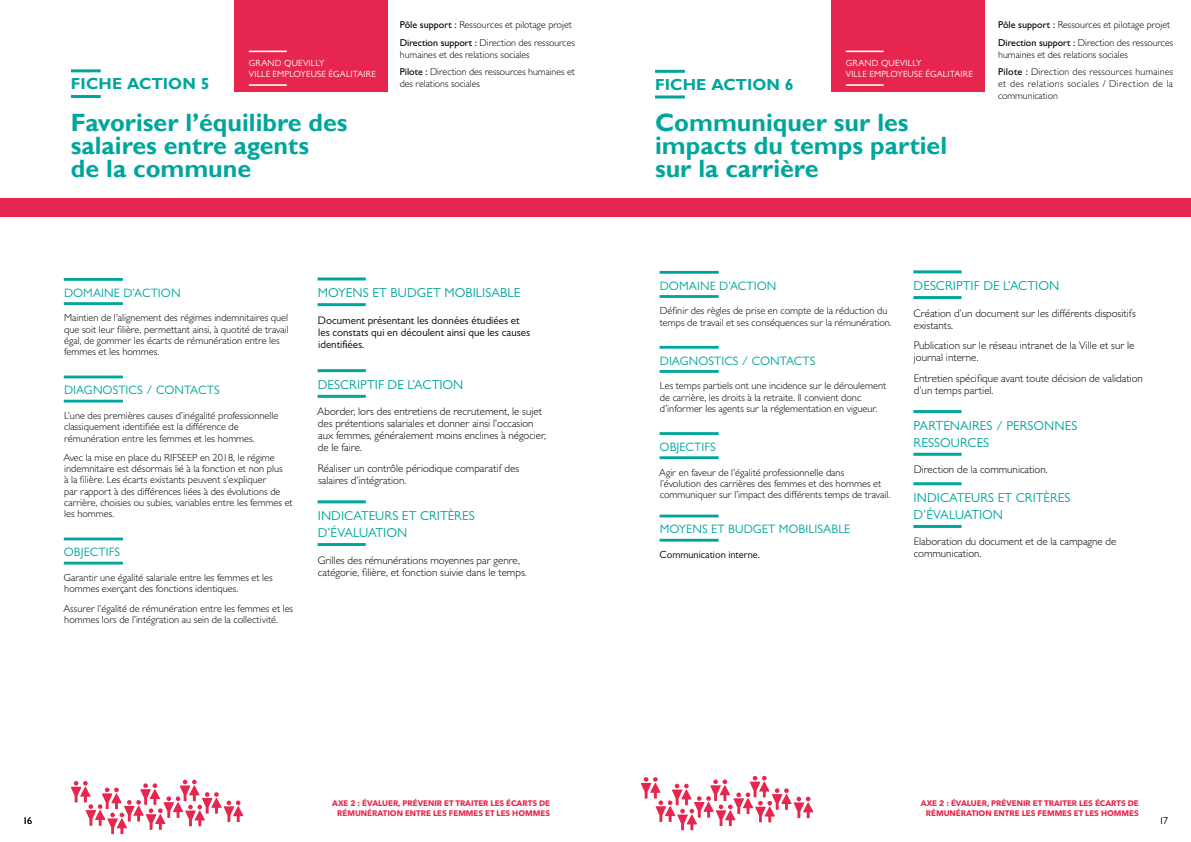
<style>
.page{position:relative;width:1191px;height:842px;background:#fff}
.page>*{position:absolute;margin:0;border:0;box-sizing:border-box;transform-origin:0 0}
.t1{font:700 25px/23px "Gill Sans";color:#00a69d}
.t2{font:700 16px "Gill Sans";letter-spacing:.005em;color:#00a69d}
.t3{font:13px/17px "Gill Sans";letter-spacing:.005em;color:#00a69d}
.t4{font:12.2px "Gill Sans";letter-spacing:.005em;color:#00a69d}
.t5{font:300 11px/12px "Gill Sans";color:#000}
.t6{font:11px/12px "Gill Sans";color:#000}
.t7{font:300 10.3px/11.3px "Gill Sans";color:#000}
.t8{font:10.3px "Gill Sans";color:#000}
.t9{font:300 10px/17.7px "Gill Sans";color:#000}
.t10{font:300 10px/12px "Gill Sans";letter-spacing:.04em;color:#000}
.t11{font:10px "Gill Sans";color:#000}
.t12{font:9px/11px "Gill Sans";letter-spacing:.02em;color:#fff}
.t13{font:700 8px/10px "Avenir Next LT Pro";color:#e6264e;text-align:right}
.s1{font-weight:500}
</style>
<div class="page">
<div style="left:0;top:198px;width:1191px;height:19px;background:#e6264e"></div>
<div style="left:234px;top:0;width:153px;height:92px;background:#e6264e"></div>
<hr style="left:249px;top:51px;width:38px;height:1px;background:#fff">
<hr style="left:249px;top:84px;width:38px;height:2px;background:#fff">
<div style="left:831px;top:0;width:153px;height:92px;background:#e6264e"></div>
<hr style="left:845px;top:51px;width:38px;height:1px;background:#fff">
<hr style="left:845px;top:84px;width:38px;height:2px;background:#fff">
<svg style="left:71px;top:780px;width:172px;height:54px"></svg>
<svg style="left:641px;top:776px;width:172px;height:54px"></svg>
<hr style="left:71px;top:69px;width:30px;height:3px;background:#00a69d">
<hr style="left:71px;top:95px;width:30px;height:3px;background:#00a69d">
<hr style="left:655px;top:70px;width:30px;height:3px;background:#00a69d">
<hr style="left:655px;top:95px;width:30px;height:3px;background:#00a69d">
<hr style="left:64px;top:278px;width:59px;height:3px;background:#00a69d">
<hr style="left:64px;top:302px;width:59px;height:3px;background:#00a69d">
<hr style="left:64px;top:376px;width:59px;height:2px;background:#00a69d">
<hr style="left:64px;top:400px;width:59px;height:2px;background:#00a69d">
<hr style="left:64px;top:537px;width:59px;height:3px;background:#00a69d">
<hr style="left:64px;top:562px;width:59px;height:2px;background:#00a69d">
<hr style="left:659px;top:271px;width:59px;height:3px;background:#00a69d">
<hr style="left:659px;top:295px;width:59px;height:3px;background:#00a69d">
<hr style="left:659px;top:346px;width:59px;height:3px;background:#00a69d">
<hr style="left:659px;top:370px;width:59px;height:3px;background:#00a69d">
<hr style="left:659px;top:432px;width:59px;height:3px;background:#00a69d">
<hr style="left:659px;top:456px;width:59px;height:3px;background:#00a69d">
<hr style="left:659px;top:515px;width:59px;height:2px;background:#00a69d">
<hr style="left:659px;top:539px;width:59px;height:3px;background:#00a69d">
<hr style="left:317px;top:277px;width:49px;height:3px;background:#00a69d">
<hr style="left:317px;top:303px;width:49px;height:3px;background:#00a69d">
<hr style="left:317px;top:369px;width:49px;height:3px;background:#00a69d">
<hr style="left:317px;top:395px;width:49px;height:3px;background:#00a69d">
<hr style="left:317px;top:500px;width:49px;height:3px;background:#00a69d">
<hr style="left:317px;top:543px;width:49px;height:3px;background:#00a69d">
<hr style="left:913px;top:270px;width:48px;height:3px;background:#00a69d">
<hr style="left:913px;top:296px;width:48px;height:3px;background:#00a69d">
<hr style="left:913px;top:410px;width:48px;height:3px;background:#00a69d">
<hr style="left:913px;top:453px;width:48px;height:3px;background:#00a69d">
<hr style="left:913px;top:482px;width:48px;height:3px;background:#00a69d">
<hr style="left:913px;top:525px;width:48px;height:3px;background:#00a69d">
<p class="t9" style="left:400px;top:16px;width:176px"><span class="s1">Pôle support :</span> Ressources et pilotage projet<br><span class="s1">Direction support :</span> Direction des ressources</p>
<p class="t9" style="left:400px;top:45px;width:177px">humaines et des relations sociales<br><span class="s1">Pilote :</span> Direction des ressources humaines et</p>
<p class="t9" style="left:400px;top:75px;width:82px">des relations sociales</p>
<p class="t12" style="left:249px;top:58px;width:129px">GRAND QUEVILLY<br>VILLE EMPLOYEUSE ÉGALITAIRE</p>
<p class="t12" style="left:845px;top:58px;width:129px">GRAND QUEVILLY<br>VILLE EMPLOYEUSE ÉGALITAIRE</p>
<h2 class="t2" style="left:71px;top:74px;width:140px">FICHE ACTION 5</h2>
<h2 class="t2" style="left:655px;top:75px;width:140px">FICHE ACTION 6</h2>
<h1 class="t1" style="left:71px;top:111px;width:278px">Favoriser l’équilibre des salaires entre agents<br>de la commune</h1>
<h1 class="t1" style="left:655px;top:111px;width:294px">Communiquer sur les impacts du temps partiel sur la carrière</h1>
<p class="t9" style="left:998px;top:16px;width:176px"><span class="s1">Pôle support :</span> Ressources et pilotage projet<br><span class="s1">Direction support :</span> Direction des ressources</p>
<p class="t9" style="left:998px;top:45px;width:177px">humaines et des relations sociales<br><span class="s1">Pilote :</span> Direction des ressources humaines</p>
<p class="t10" style="left:998px;top:78px;width:176px">et des relations sociales / Direction de la communication</p>
<p class="t4" style="left:64px;top:286px;width:118px">DOMAINE D’ACTION</p>
<p class="t7" style="left:64px;top:312px;width:226px">Maintien de l’alignement des régimes indemnitaires quel que soit leur filière, permettant ainsi, à quotité de travail égal, de gommer les écarts de rémunération entre les femmes et les hommes.</p>
<p class="t4" style="left:64px;top:383px;width:157px">DIAGNOSTICS / CONTACTS</p>
<p class="t7" style="left:64px;top:410px;width:216px">L’une des premières causes d’inégalité professionnelle classiquement identifiée est la différence de rémunération entre les femmes et les hommes.</p>
<p class="t7" style="left:63px;top:452px;width:231px">Avec la mise en place du RIFSEEP en 2018, le régime indemnitaire est désormais lié à la fonction et non plus<br>à la filière. Les écarts existants peuvent s’expliquer<br>par rapport à des différences liées à des évolutions de carrière, choisies ou subies, variables entre les femmes et les hommes.</p>
<p class="t4" style="left:64px;top:545px;width:58px">OBJECTIFS</p>
<p class="t7" style="left:64px;top:572px;width:210px">Garantir une égalité salariale entre les femmes et les hommes exerçant des fonctions identiques.</p>
<p class="t7" style="left:63px;top:602px;width:231px">Assurer l’égalité de rémunération entre les femmes et les hommes lors de l’intégration au sein de la collectivité.</p>
<p class="t3" style="left:318px;top:285px;width:204px">MOYENS ET BUDGET MOBILISABLE</p>
<p class="t6" style="left:318px;top:314px;width:214px">Document présentant les données étudiées et les constats qui en découlent ainsi que les causes identifiées.</p>
<p class="t3" style="left:318px;top:376px;width:147px">DESCRIPTIF DE L’ACTION</p>
<p class="t5" style="left:317px;top:405px;width:230px">Aborder, lors des entretiens de recrutement, le sujet des prétentions salariales et donner ainsi l’occasion aux femmes, généralement moins enclines à négocier, de le faire.</p>
<p class="t5" style="left:318px;top:462px;width:203px">Réaliser un contrôle périodique comparatif des salaires d’intégration.</p>
<p class="t3" style="left:318px;top:507px;width:158px">INDICATEURS ET CRITÈRES<br>D’ÉVALUATION</p>
<p class="t5" style="left:318px;top:554px;width:211px">Grilles des rémunérations moyennes par genre, catégorie, filière, et fonction suivie dans le temps.</p>
<p class="t4" style="left:660px;top:279px;width:118px">DOMAINE D’ACTION</p>
<p class="t7" style="left:660px;top:305px;width:233px">Définir des règles de prise en compte de la réduction du temps de travail et ses conséquences sur la rémunération.</p>
<p class="t4" style="left:660px;top:354px;width:157px">DIAGNOSTICS / CONTACTS</p>
<p class="t7" style="left:660px;top:380px;width:228px">Les temps partiels ont une incidence sur le déroulement de carrière, les droits à la retraite. Il convient donc d’informer les agents sur la réglementation en vigueur.</p>
<p class="t4" style="left:659px;top:440px;width:58px">OBJECTIFS</p>
<p class="t7" style="left:659px;top:466px;width:232px">Agir en faveur de l’égalité professionnelle dans<br>l’évolution des carrières des femmes et des hommes et communiquer sur l’impact des différents temps de travail.</p>
<p class="t4" style="left:660px;top:522px;width:192px">MOYENS ET BUDGET MOBILISABLE</p>
<p class="t8" style="left:659px;top:549px;width:102px">Communication interne.</p>
<p class="t3" style="left:913px;top:277px;width:147px">DESCRIPTIF DE L’ACTION</p>
<p class="t5" style="left:913px;top:307px;width:224px">Création d’un document sur les différents dispositifs existants.</p>
<p class="t5" style="left:913px;top:339px;width:222px">Publication sur le réseau intranet de la Ville et sur le journal interne.</p>
<p class="t5" style="left:913px;top:372px;width:231px">Entretien spécifique avant toute décision de validation d’un temps partiel.</p>
<p class="t3" style="left:913px;top:417px;width:165px">PARTENAIRES / PERSONNES<br>RESSOURCES</p>
<p class="t5" style="left:913px;top:463px;width:136px">Direction de la communication.</p>
<p class="t3" style="left:913px;top:489px;width:158px">INDICATEURS ET CRITÈRES<br>D’ÉVALUATION</p>
<p class="t5" style="left:913px;top:536px;width:204px">Elaboration du document et de la campagne de communication.</p>
<p class="t13" style="left:332px;top:798px;width:219px">AXE 2 : ÉVALUER, PRÉVENIR ET TRAITER LES ÉCARTS DE<br>RÉMUNÉRATION ENTRE LES FEMMES ET LES HOMMES</p>
<p class="t13" style="left:921px;top:798px;width:219px">AXE 2 : ÉVALUER, PRÉVENIR ET TRAITER LES ÉCARTS DE<br>RÉMUNÉRATION ENTRE LES FEMMES ET LES HOMMES</p>
<p class="t11" style="left:23px;top:815px;width:11px">16</p>
<p class="t11" style="left:1159px;top:815px;width:11px">17</p>
</div>
